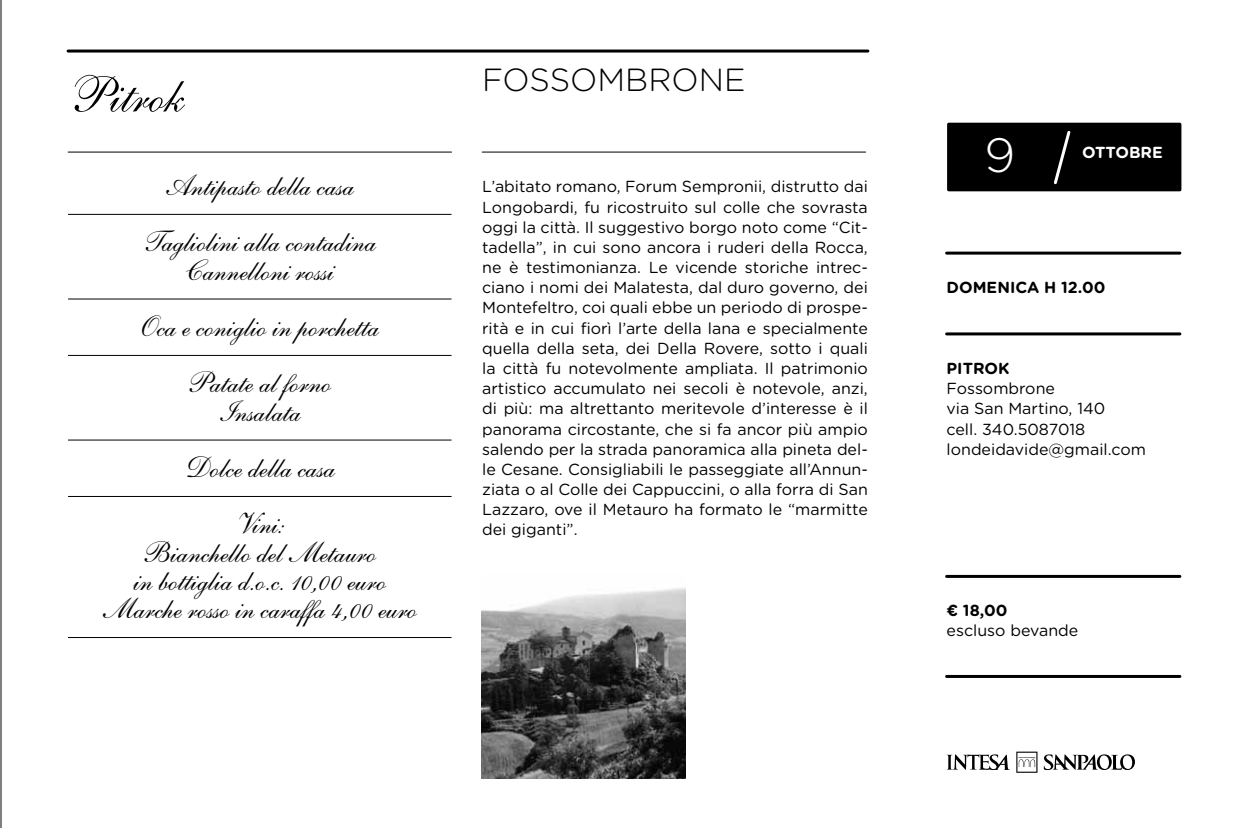
<style>
.page{position:relative;width:1248px;height:828px;background:#fff}
.page>*{position:absolute;margin:0;border:0;box-sizing:border-box;transform-origin:0 0}
.t1{font:50px "Shelley Allegro BT";color:#000}
.t2{font:300 48px "Gotham Rounded";color:#fff}
.t3{font:300 32px "Gotham Rounded";color:#000}
.t4{font:29px/56.4px "Shelley Andante BT";color:#000;text-align:center}
.t5{font:16px/20.2px "Gotham Rounded";color:#000;text-align:justify}
.t6{font:700 16px "Gotham Rounded";color:#000}
.t7{font:700 16px "Gotham Rounded";color:#fff}
</style>
<div class="page">
<hr style="left:68px;top:214px;width:383px;height:1px;background:#000">
<hr style="left:68px;top:299px;width:383px;height:1px;background:#000">
<hr style="left:68px;top:355px;width:383px;height:1px;background:#000">
<hr style="left:68px;top:440px;width:383px;height:1px;background:#000">
<hr style="left:68px;top:496px;width:383px;height:1px;background:#000">
<hr style="left:68px;top:637px;width:383px;height:1px;background:#000">
<hr style="left:482px;top:152px;width:383px;height:1px;background:#000">
<hr style="left:68px;top:152px;width:383px;height:1px;background:#000">
<hr style="left:946px;top:252px;width:233px;height:3px;background:#000">
<hr style="left:946px;top:575px;width:233px;height:3px;background:#000">
<hr style="left:946px;top:332px;width:233px;height:3px;background:#000">
<hr style="left:946px;top:675px;width:233px;height:3px;background:#000">
<hr style="left:68px;top:50px;width:799px;height:3px;background:#000">
<div style="left:947px;top:123px;width:234px;height:68px;background:#000"></div>
<svg style="left:1054px;top:130px;width:17px;height:55px"></svg>
<hr style="left:1px;top:0;width:1px;height:828px;background:#000">
<svg style="left:1043px;top:754px;width:91px;height:16px"></svg>
<svg style="left:946px;top:754px;width:63px;height:16px"></svg>
<svg style="left:1016px;top:751px;width:21px;height:22px"></svg>
<img style="left:481px;top:588px;width:204px;height:190px">
<h1 class="t1" style="left:68px;top:64px;width:118px">Pitrok</h1>
<h3 class="t4" style="left:143px;top:158px;width:235px">Antipasto della casa<br>Tagliolini alla contadina</h3>
<h3 class="t4" style="left:140px;top:242px;width:240px">Cannelloni rossi<br>Oca e coniglio in porchetta<br>Patate al forno</h3>
<h3 class="t4" style="left:184px;top:383px;width:152px">Insalata<br>Dolce della casa<br>Vini:</h3>
<h3 class="t4" style="left:103px;top:538px;width:316px;line-height:28.2px">Bianchello del Metauro<br>in bottiglia d.o.c. 10,00 euro<br>Marche rosso in caraffa 4,00 euro</h3>
<h3 class="t3" style="left:482px;top:59px;width:44px">FOSSO</h3>
<h3 class="t3" style="left:597px;top:59px;width:52px">MBRO</h3>
<h3 class="t3" style="left:698px;top:59px;width:43px">NE</h3>
<p class="t5" style="left:482px;top:176px;width:387px">L’abitato romano, Forum Sempronii, distrutto dai Longobardi, fu ricostruito sul colle che sovrasta oggi la città. Il suggestivo borgo noto come “Cit&shy;tadella”, in cui sono ancora i ruderi della Rocca, ne è testimonianza. Le vicende storiche intrec&shy;ciano i nomi dei Malatesta, dal duro governo, dei Montefeltro, coi quali ebbe un periodo di prospe&shy;rità e in cui fiorì l’arte della lana e specialmente quella della seta, dei Della Rovere, sotto i quali la città fu notevolmente ampliata. Il patrimonio artistico accumulato nei secoli è notevole, anzi, di più: ma altrettanto meritevole d’interesse è il panorama circostante, che si fa ancor più ampio salendo per la strada panoramica alla pineta del&shy;le Cesane. Consigliabili le passeggiate all’Annun&shy;ziata o al Colle dei Cappuccini, o alla forra di San Lazzaro, ove il Metauro ha formato le “marmitte dei giganti”.</p>
<h2 class="t2" style="left:984px;top:123px;width:32px">9</h2>
<p class="t7" style="left:1081px;top:141px;width:82px">OTTOBRE</p>
<p class="t6" style="left:946px;top:276px;width:160px">DOMENICA H 12.00</p>
<p class="t6" style="left:946px;top:356px;width:64px">PITROK</p>
<p class="t5" style="left:946px;top:378px;width:201px;text-align:left">Fossombrone<br>via San Martino, 140<br>cell. 340.5087018 londeidavide@gmail.com</p>
<p class="t6" style="left:946px;top:599px;width:62px">€ 18,00</p>
<p class="t5" style="left:946px;top:620px;width:133px">escluso bevande</p>
</div>
